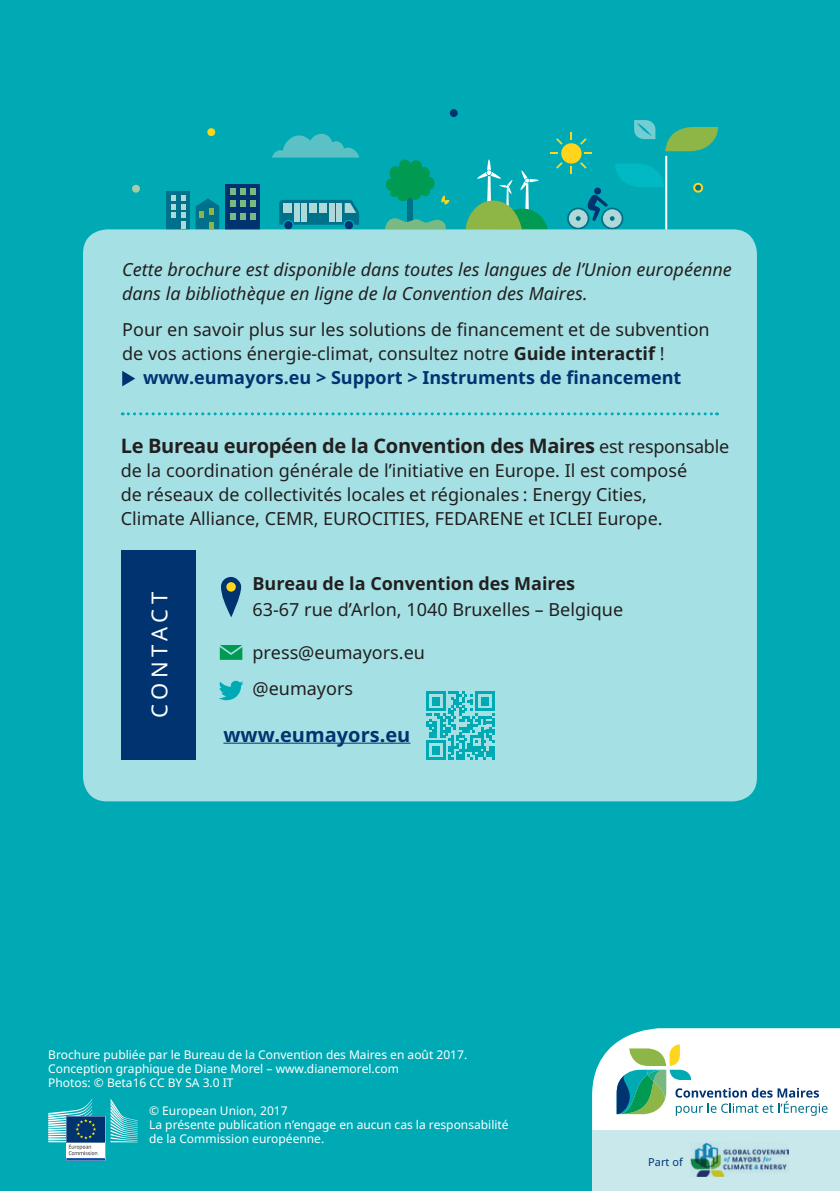
<style>
.page{position:relative;width:840px;height:1191px;background:#fff}
.page>*{position:absolute;margin:0;border:0;box-sizing:border-box;transform-origin:0 0}
.t1{font:22px "Noto Sans";letter-spacing:.195em;color:#fff}
.t2{font:700 20px "Noto Sans";letter-spacing:-.015em;color:#231f20}
.t3{font:700 20px "Noto Sans";color:#013371}
.t4{font:18px/24px "Noto Sans";color:#231f20}
.t5{font:italic 18px/24px "Noto Sans";color:#231f20}
.t6{font:700 18px "Noto Sans";color:#013371}
.t7{font:12px/14px "Noto Sans";color:#fff}
.description{font:11px "Noto Sans";color:#013371}
.s1{font-weight:700}
.s2{font-weight:400;font-size:18px}
</style>
<div class="page">
<div style="left:0;top:0;width:839px;height:1191px;background:#00aab5"></div>
<div style="left:207px;top:128px;width:8px;height:8px;background:#fed41d;border-radius:50%"></div>
<div style="left:449px;top:109px;width:8px;height:8px;background:#013371;border-radius:50%"></div>
<svg style="left:693px;top:184px;width:8px;height:8px"></svg>
<div style="left:692px;top:183px;width:10px;height:10px;border:2px solid #fed41d;border-radius:50%"></div>
<div style="left:132px;top:185px;width:8px;height:8px;background:#a7cda8;border-radius:50%"></div>
<svg style="left:615px;top:164px;width:48px;height:23px"></svg>
<svg style="left:665px;top:127px;width:53px;height:24px"></svg>
<svg style="left:634px;top:120px;width:21px;height:19px"></svg>
<hr style="left:665px;top:156px;width:2px;height:73px;background:#fff">
<svg style="left:279px;top:200px;width:80px;height:25px;background:#2e8fa1"></svg>
<div style="left:294px;top:203px;width:5px;height:19px;background:#afd8d8"></div>
<div style="left:329px;top:203px;width:5px;height:19px;background:#afd8d8"></div>
<div style="left:301px;top:203px;width:5px;height:19px;background:#afd8d8"></div>
<div style="left:336px;top:203px;width:5px;height:19px;background:#afd8d8"></div>
<svg style="left:283px;top:220px;width:11px;height:10px"></svg>
<svg style="left:343px;top:220px;width:11px;height:10px"></svg>
<div style="left:284px;top:221px;width:8px;height:8px;background:#013371;border-radius:50%"></div>
<div style="left:344px;top:221px;width:9px;height:8px;background:#013371;border-radius:50%"></div>
<div style="left:561px;top:143px;width:20px;height:21px;background:#fed41d;border-radius:50%"></div>
<svg style="left:584px;top:152px;width:7px;height:2px"></svg>
<svg style="left:580px;top:138px;width:6px;height:7px"></svg>
<svg style="left:580px;top:162px;width:6px;height:7px"></svg>
<svg style="left:556px;top:138px;width:6px;height:7px"></svg>
<svg style="left:570px;top:167px;width:2px;height:7px"></svg>
<svg style="left:570px;top:133px;width:2px;height:7px"></svg>
<div style="left:406px;top:193px;width:6px;height:31px;background:#00718b"></div>
<svg style="left:386px;top:159px;width:64px;height:46px"></svg>
<svg style="left:385px;top:217px;width:61px;height:12px"></svg>
<svg style="left:272px;top:134px;width:87px;height:24px"></svg>
<svg style="left:195px;top:198px;width:24px;height:31px"></svg>
<div style="left:225px;top:184px;width:35px;height:45px;background:#013371"></div>
<svg style="left:230px;top:188px;width:15px;height:19px"></svg>
<svg style="left:230px;top:213px;width:15px;height:7px"></svg>
<div style="left:250px;top:188px;width:6px;height:7px;background:#7ab982"></div>
<div style="left:250px;top:200px;width:6px;height:7px;background:#7ab982"></div>
<div style="left:250px;top:213px;width:6px;height:7px;background:#7ab982"></div>
<div style="left:166px;top:191px;width:24px;height:38px;background:#00718b"></div>
<svg style="left:171px;top:195px;width:14px;height:23px"></svg>
<div style="left:180px;top:221px;width:5px;height:8px;background:#afd8d8"></div>
<svg style="left:566px;top:207px;width:23px;height:22px"></svg>
<svg style="left:600px;top:207px;width:23px;height:22px"></svg>
<div style="left:568px;top:209px;width:19px;height:19px;background:#afd8d8;border-radius:50%"></div>
<div style="left:602px;top:209px;width:19px;height:19px;background:#afd8d8;border-radius:50%"></div>
<svg style="left:575px;top:216px;width:5px;height:5px"></svg>
<svg style="left:593px;top:188px;width:7px;height:6px"></svg>
<svg style="left:587px;top:194px;width:27px;height:28px"></svg>
<svg style="left:465px;top:152px;width:97px;height:77px"></svg>
<div style="left:83px;top:229px;width:673px;height:572px;background:#a5e1e4;border-radius:24px"></div>
<svg style="left:122px;top:371px;width:13px;height:15px"></svg>
<svg style="left:221px;top:577px;width:20px;height:40px"></svg>
<div style="left:226px;top:582px;width:10px;height:9px;background:#fed41d;border-radius:50%"></div>
<svg style="left:219px;top:681px;width:24px;height:19px"></svg>
<svg style="left:220px;top:645px;width:22px;height:15px"></svg>
<div style="left:121px;top:550px;width:74px;height:209px;background:#013371"></div>
<hr style="left:223px;top:742px;width:187px;height:1px;background:#013371">
<svg style="left:122px;top:412px;width:595px;height:3px"></svg>
<svg style="left:592px;top:1028px;width:247px;height:102px;background:#e5f6f7"></svg>
<div style="left:591px;top:1130px;width:248px;height:61px;background:#c8e8ec"></div>
<img style="left:690px;top:1142px;width:97px;height:34px">
<svg style="left:48px;top:1098px;width:90px;height:62px"></svg>
<svg style="left:426px;top:691px;width:68px;height:68px"></svg>
<svg style="left:616px;top:1044px;width:211px;height:71px;background:#cce1da"></svg>
<p class="t5" style="left:122px;top:256px;width:610px">Cette brochure est disponible dans toutes les langues de l’Union européenne dans la bibliothèque en ligne de la Convention des Maires.</p>
<p class="t4" style="left:122px;top:316px;width:588px">Pour en savoir plus sur les solutions de financement et de subvention</p>
<p class="t4" style="left:122px;top:340px;width:543px">de vos actions énergie-climat, consultez notre <span class="s1">Guide interactif</span> !</p>
<p class="t6" style="left:143px;top:364px;width:539px">www.eumayors.eu &gt; Support &gt; Instruments de financement</p>
<p class="t2" style="left:121px;top:431px;width:609px">Le Bureau européen de la Convention des Maires <span class="s2">est responsable</span></p>
<p class="t4" style="left:121px;top:458px;width:567px">de la coordination générale de l’initiative en Europe. Il est composé de réseaux de collectivités locales et régionales : Energy Cities,<br>Climate Alliance, CEMR, EUROCITIES, FEDARENE et ICLEI Europe.</p>
<p class="t1" style="left:144px;top:717px;width:127px;rotate:-90deg">CONTACT</p>
<p class="t4" style="left:252px;top:570px;width:372px;line-height:26px"><span class="s1">Bureau de la Convention des Maires<br></span>63-67 rue d’Arlon, 1040 Bruxelles – Belgique</p>
<p class="t4" style="left:252px;top:634px;width:174px;line-height:36px">press@eumayors.eu @eumayors</p>
<p class="t3" style="left:223px;top:720px;width:188px">www.eumayors.eu</p>
<p class="t7" style="left:48px;top:1047px;width:420px">Brochure publiée par le Bureau de la Convention des Maires en août 2017.</p>
<p class="t7" style="left:48px;top:1061px;width:352px">Conception graphique de Diane Morel – www.dianemorel.com</p>
<p class="t7" style="left:48px;top:1075px;width:187px">Photos: © Beta16 CC BY SA 3.0 IT</p>
<p class="t7" style="left:149px;top:1103px;width:140px">© European Union, 2017</p>
<p class="t7" style="left:149px;top:1117px;width:361px">La présente publication n’engage en aucun cas la responsabilité de la Commission européenne.</p>
<p class="description" style="left:648px;top:1154px;width:36px">Part of</p>
</div>
